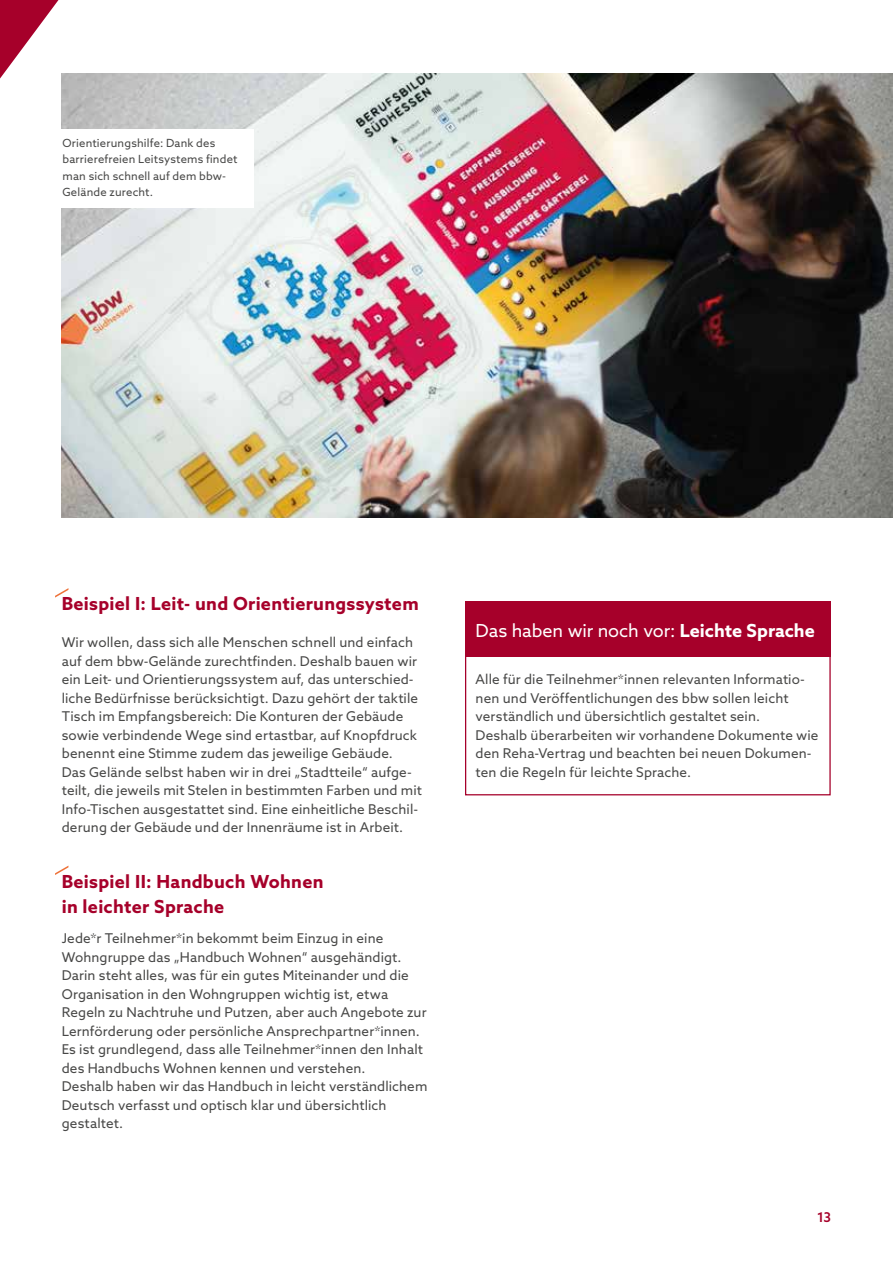
<style>
.page{position:relative;width:893px;height:1263px;background:#fff}
.page>*{position:absolute;margin:0;border:0;box-sizing:border-box;transform-origin:0 0}
.t1{font:700 18px/24.6px "Azo Sans";letter-spacing:.015em;color:#a6002a}
.t2{font:18px "Azo Sans";letter-spacing:-.005em;color:#fff}
.t3{font:13.5px/18.5px "Azo Sans";letter-spacing:.01em;color:#484847}
.t4{font:500 13.5px "Azo Sans";color:#a6002a}
.t5{font:11.25px/16.5px "Azo Sans";letter-spacing:.015em;color:#484847}
.s1{font-weight:700}
</style>
<div class="page">
<svg style="left:0;top:0;width:58px;height:79px"></svg>
<img style="left:62px;top:74px;width:831px;height:444px">
<div style="left:54px;top:129px;width:200px;height:79px;background:#fff"></div>
<svg style="left:55px;top:588px;width:13px;height:10px"></svg>
<svg style="left:55px;top:866px;width:13px;height:9px"></svg>
<div style="left:465px;top:601px;width:366px;height:56px;background:#a6002a"></div>
<div style="left:465px;top:652px;width:366px;height:143px;border:1px solid #a6002a"></div>
<p class="t5" style="left:62px;top:134px;width:177px">Orientierungshilfe: Dank des barrierefreien Leitsystems findet man sich schnell auf dem bbw-<br>Gelände zurecht.</p>
<h1 class="t1" style="left:62px;top:591px;width:358px">Beispiel I: Leit- und Orientierungssystem</h1>
<p class="t3" style="left:62px;top:633px;width:362px">Wir wollen, dass sich alle Menschen schnell und einfach auf dem bbw-Gelände zurechtfinden. Deshalb bauen wir ein Leit- und Orientierungssystem auf, das unterschied&shy;liche Bedürfnisse berücksichtigt. Dazu gehört der taktile Tisch im Empfangsbereich: Die Konturen der Gebäude sowie verbindende Wege sind ertastbar, auf Knopfdruck benennt eine Stimme zudem das jeweilige Gebäude.<br>Das Gelände selbst haben wir in drei „Stadtteile“ aufge&shy;teilt, die jeweils mit Stelen in bestimmten Farben und mit Info-Tischen ausgestattet sind. Eine einheitliche Beschil&shy;derung der Gebäude und der Innenräume ist in Arbeit.</p>
<h1 class="t1" style="left:62px;top:869px;width:263px">Beispiel II: Handbuch Wohnen in leichter Sprache</h1>
<p class="t3" style="left:62px;top:929px;width:367px">Jede*r Teilnehmer*in bekommt beim Einzug in eine Wohngruppe das „Handbuch Wohnen“ ausgehändigt.<br>Darin steht alles, was für ein gutes Miteinander und die Organisation in den Wohngruppen wichtig ist, etwa Regeln zu Nachtruhe und Putzen, aber auch Angebote zur Lernförderung oder persönliche Ansprechpartner*innen.<br>Es ist grundlegend, dass alle Teilnehmer*innen den Inhalt des Handbuchs Wohnen kennen und verstehen.<br>Deshalb haben wir das Handbuch in leicht verständlichem Deutsch verfasst und optisch klar und übersichtlich gestaltet.</p>
<h1 class="t2" style="left:476px;top:618px;width:341px">Das haben wir noch vor: <span class="s1">Leichte Sprache</span></h1>
<p class="t3" style="left:476px;top:670px;width:344px">Alle für die Teilnehmer*innen relevanten Informatio&shy;nen und Veröffentlichungen des bbw sollen leicht verständlich und übersichtlich gestaltet sein.<br>Deshalb überarbeiten wir vorhandene Dokumente wie den Reha-Vertrag und beachten bei neuen Dokumen&shy;ten die Regeln für leichte Sprache.</p>
<p class="t4" style="left:817px;top:1208px;width:16px">13</p>
</div>
